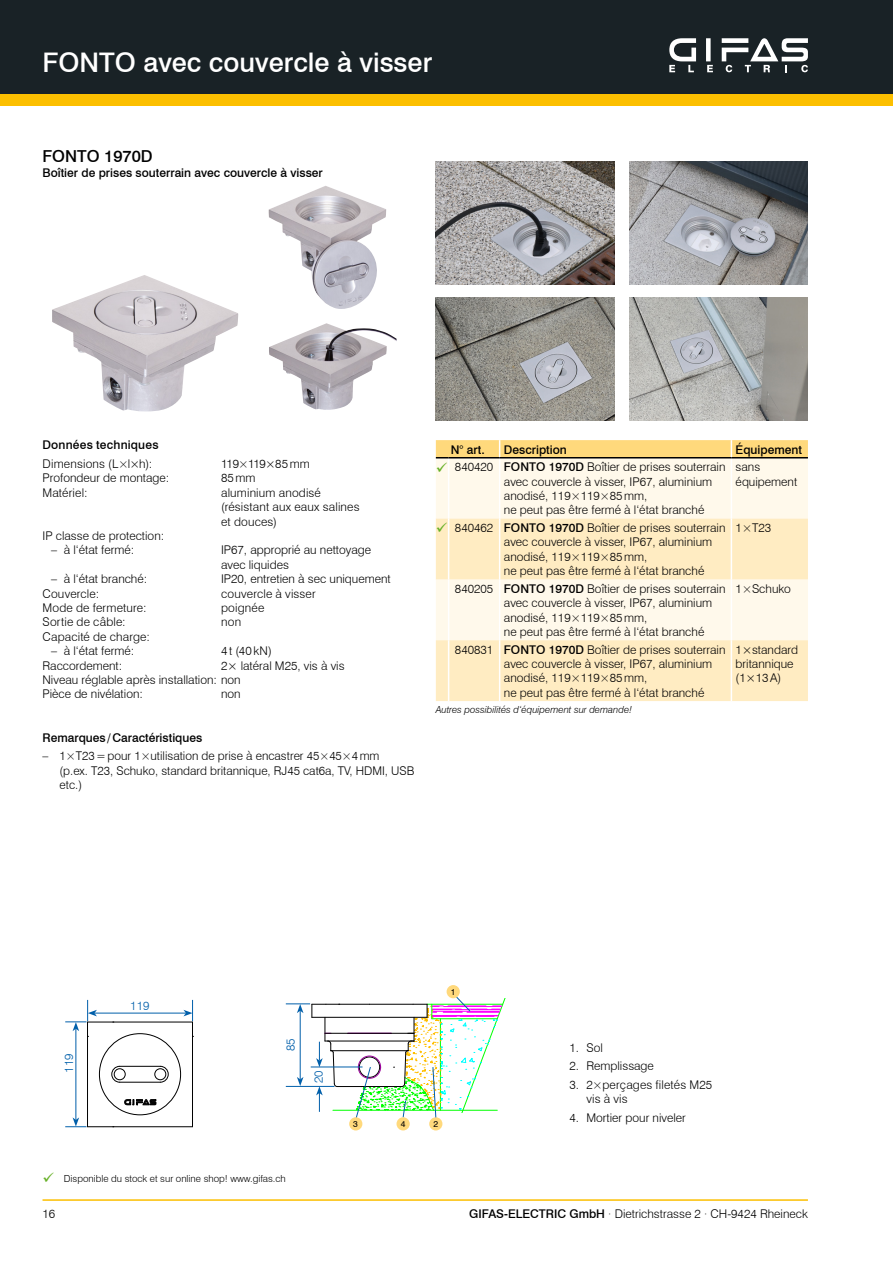
<style>
.page{position:relative;width:893px;height:1263px;background:#fff}
.page>*{position:absolute;margin:0;border:0;box-sizing:border-box;transform-origin:0 0}
.t1{font:500 27px "Swiss 721 BT";color:#fff}
.t2{font:500 16.5px "Swiss 721 BT";color:#000}
.t3{font:300 12px/14.4px "Swiss 721 BT";color:#000}
.t4{font:500 12px/18.6px "Swiss 721 BT";color:#000}
.t5{font:300 12px "Swiss 721 BT";letter-spacing:-.03em;color:#000}
.t6{font:300 12px "Swiss 721 BT";color:#005faa}
.t7{font:300 9.75px "Swiss 721 BT";color:#000}
.t8{font:italic 300 9.75px "Swiss 721 BT";color:#000}
.t9{font:8.7px "Swiss 721 BT";color:#000}
.s1{font-weight:300}
.s2{font-family:"Square Slabserif 711 BT";font-weight:300}
.s3{font-family:"Square Slabserif 711 BT"}
.s4{color:#66b026}
.s5{font-weight:500}
</style>
<div class="page">
<hr style="left:43px;top:1199px;width:765px;height:2px;background:#fcbf00">
<div style="left:0;top:85px;width:893px;height:21px;background:#fcbf00"></div>
<div style="left:0;top:0;width:893px;height:94px;background:#192226"></div>
<div style="left:706px;top:38px;width:5px;height:23px;background:#fff"></div>
<svg style="left:669px;top:38px;width:27px;height:34px"></svg>
<svg style="left:707px;top:65px;width:6px;height:7px"></svg>
<svg style="left:722px;top:38px;width:86px;height:34px"></svg>
<img style="left:52px;top:275px;width:187px;height:136px">
<img style="left:268px;top:186px;width:118px;height:123px">
<img style="left:269px;top:323px;width:127px;height:87px">
<div style="left:99px;top:1033px;width:82px;height:82px;border:1px solid #000;border-radius:50%"></div>
<hr style="left:192px;top:1022px;width:1px;height:105px;background:#000">
<hr style="left:87px;top:1022px;width:1px;height:105px;background:#000">
<hr style="left:120px;top:1082px;width:40px;height:1px;background:#000">
<hr style="left:120px;top:1066px;width:40px;height:1px;background:#000">
<hr style="left:88px;top:1126px;width:104px;height:1px;background:#000">
<div style="left:114px;top:1068px;width:11px;height:12px;border:1px solid #000;border-radius:50%"></div>
<svg style="left:111px;top:1066px;width:9px;height:16px"></svg>
<div style="left:155px;top:1068px;width:11px;height:12px;border:1px solid #000;border-radius:50%"></div>
<svg style="left:160px;top:1066px;width:9px;height:16px"></svg>
<hr style="left:88px;top:1022px;width:104px;height:1px;background:#000">
<svg style="left:124px;top:1099px;width:33px;height:6px"></svg>
<hr style="left:95px;top:1013px;width:91px;height:1px;background:#005faa">
<svg style="left:183px;top:1000px;width:10px;height:21px"></svg>
<hr style="left:76px;top:1029px;width:1px;height:91px;background:#005faa">
<svg style="left:65px;top:1117px;width:22px;height:10px"></svg>
<svg style="left:65px;top:1000px;width:32px;height:37px"></svg>
<hr style="left:333px;top:1110px;width:164px;height:1px;background:#0f0">
<hr style="left:312px;top:1017px;width:115px;height:1px;background:#000">
<hr style="left:328px;top:1041px;width:86px;height:1px;background:#000">
<hr style="left:331px;top:1050px;width:77px;height:1px;background:#000">
<hr style="left:331px;top:1033px;width:77px;height:1px;background:#000">
<hr style="left:326px;top:1004px;width:43px;height:1px;background:#000">
<hr style="left:337px;top:1086px;width:65px;height:1px;background:#000">
<hr style="left:311px;top:1067px;width:52px;height:1px;background:#005faa">
<svg style="left:286px;top:1003px;width:54px;height:109px"></svg>
<div style="left:447px;top:985px;width:13px;height:13px;background:#ffd97c;border-radius:50%"></div>
<div style="left:429px;top:1117px;width:13px;height:13px;background:#ffd97c;border-radius:50%"></div>
<div style="left:349px;top:1117px;width:13px;height:13px;background:#ffd97c;border-radius:50%"></div>
<div style="left:396px;top:1117px;width:14px;height:13px;background:#ffd97c;border-radius:50%"></div>
<svg style="left:348px;top:996px;width:158px;height:123px"></svg>
<img style="left:436px;top:162px;width:178px;height:123px">
<img style="left:629px;top:298px;width:179px;height:123px">
<img style="left:629px;top:162px;width:179px;height:123px">
<img style="left:436px;top:298px;width:178px;height:123px">
<div style="left:436px;top:458px;width:372px;height:61px;background:#fff9eb"></div>
<svg style="left:436px;top:519px;width:372px;height:182px;background:#fff0cf"></svg>
<hr style="left:499px;top:458px;width:1px;height:61px;background:#fff">
<hr style="left:499px;top:519px;width:1px;height:60px;background:#fff">
<hr style="left:499px;top:579px;width:1px;height:61px;background:#fff">
<hr style="left:499px;top:640px;width:1px;height:61px;background:#fff">
<hr style="left:731px;top:458px;width:1px;height:61px;background:#fff">
<hr style="left:731px;top:519px;width:1px;height:60px;background:#fff">
<hr style="left:731px;top:579px;width:1px;height:61px;background:#fff">
<hr style="left:731px;top:640px;width:1px;height:61px;background:#fff">
<hr style="left:448px;top:458px;width:1px;height:61px;background:#fff">
<svg style="left:436px;top:440px;width:372px;height:18px;background:#fed97d"></svg>
<hr style="left:449px;top:457px;width:51px;height:1px;background:#000">
<hr style="left:500px;top:457px;width:231px;height:1px;background:#000">
<hr style="left:731px;top:457px;width:77px;height:1px;background:#000">
<hr style="left:448px;top:640px;width:1px;height:61px;background:#fff">
<hr style="left:448px;top:519px;width:1px;height:60px;background:#fff">
<hr style="left:448px;top:579px;width:1px;height:61px;background:#fff">
<h1 class="t1" style="left:43px;top:46px;width:391px">FONTO avec couvercle à visser</h1>
<h2 class="t2" style="left:43px;top:146px;width:112px">FONTO 1970D</h2>
<p class="t4" style="left:43px;top:163px;width:282px">Boîtier de prises souterrain avec couvercle à visser</p>
<p class="t4" style="left:43px;top:436px;width:118px">Données techniques<br><span class="s1">Dimensions (L×l</span><span class="s2">×</span><span class="s1">h):</span></p>
<p class="t5" style="left:221px;top:456px;width:90px">119×119<span class="s3">×</span>85 mm</p>
<p class="t3" style="left:43px;top:471px;width:128px">Profondeur de montage:</p>
<p class="t3" style="left:221px;top:471px;width:36px">85mm</p>
<p class="t3" style="left:43px;top:485px;width:46px">Matériel:</p>
<p class="t3" style="left:221px;top:485px;width:140px">aluminium anodisé (résistant aux eaux salines et douces)</p>
<p class="t3" style="left:43px;top:528px;width:123px">IP classe de protection:</p>
<p class="t3" style="left:51px;top:543px;width:85px">– à l‘état fermé:</p>
<p class="t3" style="left:221px;top:543px;width:152px">IP67, approprié au nettoyage avec liquides</p>
<p class="t3" style="left:51px;top:571px;width:98px">– à l‘état branché:</p>
<p class="t3" style="left:221px;top:571px;width:171px">IP20, entretien à sec uniquement</p>
<p class="t3" style="left:43px;top:586px;width:58px">Couvercle:</p>
<p class="t3" style="left:221px;top:586px;width:96px">couvercle à visser</p>
<p class="t3" style="left:43px;top:600px;width:105px">Mode de fermeture:</p>
<p class="t3" style="left:221px;top:600px;width:45px">poignée</p>
<p class="t3" style="left:43px;top:615px;width:85px">Sortie de câble:</p>
<p class="t3" style="left:221px;top:615px;width:22px">non</p>
<p class="t3" style="left:43px;top:629px;width:109px">Capacité de charge:</p>
<p class="t3" style="left:51px;top:643px;width:85px">– à l‘état fermé:</p>
<p class="t3" style="left:221px;top:643px;width:52px">4t (40kN)</p>
<p class="t3" style="left:43px;top:658px;width:81px">Raccordement:</p>
<p class="t3" style="left:43px;top:658px;width:304px;text-indent:179px">2<span class="s3">×</span> latéral M25, vis à vis<br>Niveau réglable après installation: non<br>Pièce de nivélation:</p>
<p class="t3" style="left:221px;top:687px;width:21px">non</p>
<p class="t4" style="left:43px;top:728px;width:161px">Remarques/Caractéristiques</p>
<p class="t3" style="left:60px;top:749px;width:356px;text-indent:-17px">– 1×T23=pour 1×utilisation de prise à encastrer 45×45×4mm<br>(p.ex. T23, Schuko, standard britannique, RJ45 cat6a, TV, HDMI, USB etc.)</p>
<p class="t4" style="left:451px;top:440px;width:35px">N° art.</p>
<p class="t4" style="left:504px;top:440px;width:64px">Description</p>
<p class="t4" style="left:736px;top:440px;width:68px">Équipement</p>
<p class="t3" style="left:504px;top:460px;width:223px;text-indent:-68px"><span class="s4">✓</span> 840420 <span class="s5">FONTO 1970D</span> Boîtier de prises souterrain avec couvercle à visser, IP67, aluminium anodisé, 119×119×85mm,<br>ne peut pas être fermé à l‘état branché</p>
<p class="t3" style="left:736px;top:460px;width:63px">sans équipement</p>
<p class="t3" style="left:504px;top:520px;width:223px;text-indent:-68px"><span class="s4">✓</span> 840462 <span class="s5">FONTO 1970D</span> Boîtier de prises souterrain avec couvercle à visser, IP67, aluminium anodisé, 119×119×85mm,<br>ne peut pas être fermé à l‘état branché</p>
<p class="t3" style="left:736px;top:520px;width:37px">1×T23</p>
<p class="t3" style="left:504px;top:581px;width:223px;text-indent:-49px">840205 <span class="s5">FONTO 1970D</span> Boîtier de prises souterrain avec couvercle à visser, IP67, aluminium anodisé, 119×119×85mm,<br>ne peut pas être fermé à l‘état branché</p>
<p class="t3" style="left:736px;top:581px;width:57px">1×Schuko</p>
<p class="t3" style="left:504px;top:642px;width:223px;text-indent:-49px">840831 <span class="s5">FONTO 1970D</span> Boîtier de prises souterrain avec couvercle à visser, IP67, aluminium anodisé, 119×119×85mm,<br>ne peut pas être fermé à l‘état branché</p>
<p class="t3" style="left:736px;top:642px;width:64px">1<span class="s3">×</span>standard britannique (1<span class="s3">×</span>13A)</p>
<p class="t8" style="left:436px;top:703px;width:198px">Autres possibilités d‘équipement sur demande!</p>
<p class="t6" style="left:130px;top:999px;width:21px">119</p>
<p class="t9" style="left:451px;top:986px;width:6px">1</p>
<p class="t6" style="left:62px;top:1073px;width:21px;rotate:-90deg">119</p>
<p class="t6" style="left:283px;top:1051px;width:14px;rotate:-90deg">85</p>
<p class="t6" style="left:311px;top:1083px;width:14px;rotate:-90deg">20</p>
<p class="t7" style="left:43px;top:1173px;width:245px"><span class="s4">✓</span> Disponible du stock et sur online shop! www.gifas.ch</p>
<p class="t9" style="left:353px;top:1118px;width:6px">3</p>
<p class="t9" style="left:401px;top:1118px;width:6px">4</p>
<p class="t9" style="left:433px;top:1118px;width:6px">2</p>
<p class="t3" style="left:569px;top:1040px;width:35px">1. Sol</p>
<p class="t3" style="left:569px;top:1059px;width:86px">2. Remplissage</p>
<p class="t3" style="left:586px;top:1077px;width:127px;text-indent:-17px">3. 2×perçages filetés M25 vis à vis</p>
<p class="t3" style="left:569px;top:1110px;width:118px">4. Mortier pour niveler</p>
<p class="t3" style="left:43px;top:1207px;width:14px">16</p>
<p class="t3" style="left:469px;top:1207px;width:340px"><span class="s5">GIFAS-ELECTRIC GmbH</span> · Dietrichstrasse 2 · CH-9424 Rheineck</p>
</div>
